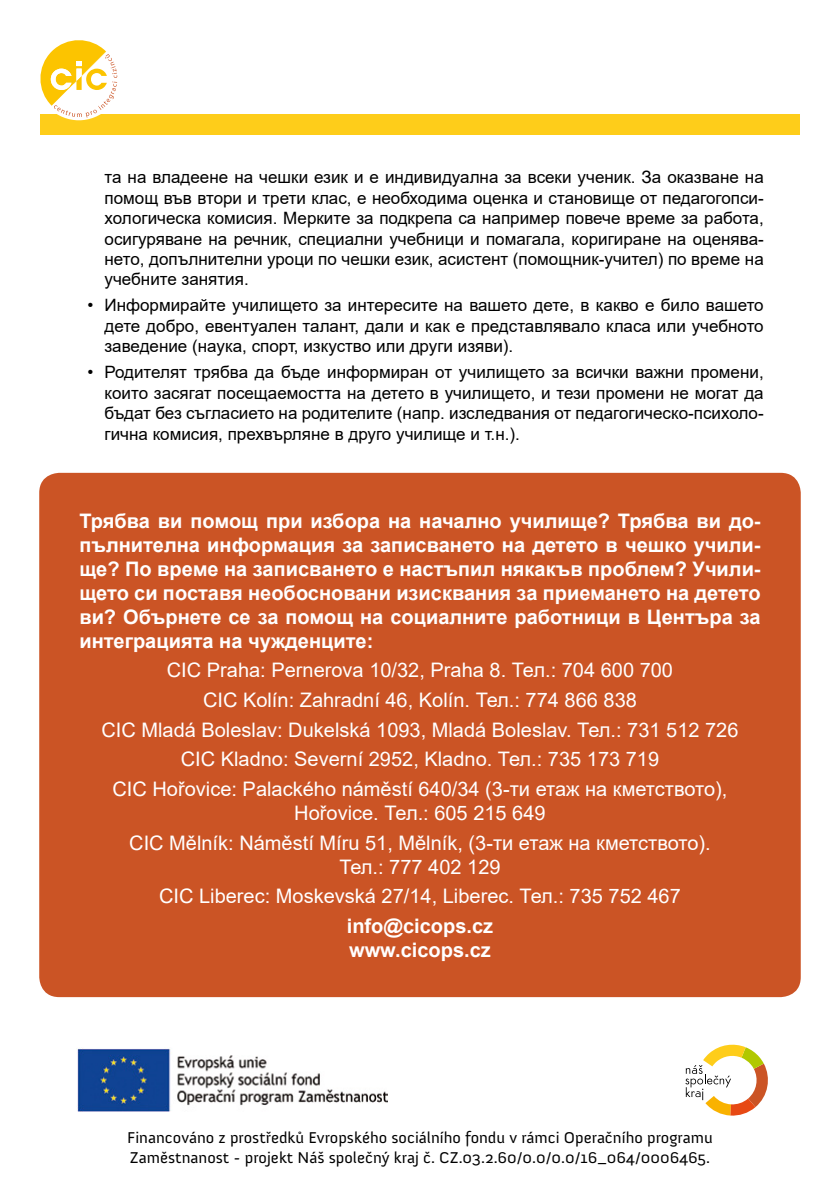
<style>
.page{position:relative;width:840px;height:1191px;background:#fff}
.page>*{position:absolute;margin:0;border:0;box-sizing:border-box;transform-origin:0 0}
.t1{font:20px/29.6px "Arial";color:#fff;text-align:center}
.t2{font:700 20px/24px "Arial";color:#fff;text-align:justify}
.t3{font:17px/20.4px "Arial";color:#000;text-align:justify}
.t4{font:16px/19.2px "Anivers";color:#000;scale:1.05 1}
</style>
<div class="page">
<div style="left:40px;top:114px;width:759px;height:20px;background:#fecd1a"></div>
<div style="left:39px;top:473px;width:761px;height:524px;background:#cb5425;border-radius:20px"></div>
<img style="left:77px;top:1048px;width:310px;height:64px">
<svg style="left:685px;top:1044px;width:83px;height:72px"></svg>
<svg style="left:40px;top:40px;width:78px;height:81px"></svg>
<p class="t3" style="left:104px;top:167px;width:660px">та на владеене на чешки език и е индивидуална за всеки ученик. За оказване на помощ във втори и трети клас, е необходима оценка и становище от педагогопси&shy;хологическа комисия. Мерките за подкрепа са например повече време за работа, осигуряване на речник, специални учебници и помагала, коригиране на оценява&shy;нето, допълнителни уроци по чешки език, асистент (помощник-учител) по време на учебните занятия.</p>
<p class="t3" style="left:104px;top:295px;width:660px;text-indent:-17px">• Информирайте училището за интересите на вашето дете, в какво е било вашето дете добро, евентуален талант, дали и как е представлявало класа или учебното заведение (наука, спорт, изкуство или други изяви).</p>
<p class="t3" style="left:104px;top:362px;width:660px;text-indent:-17px">• Родителят трябва да бъде информиран от училището за всички важни промени, които засягат посещаемостта на детето в училището, и тези промени не могат да бъдат без съгласието на родителите (напр. изследвания от педагогическо-психоло&shy;гична комисия, прехвърляне в друго училище и т.н.).</p>
<p class="t2" style="left:79px;top:509px;width:682px">Трябва ви помощ при избора на начално училище? Трябва ви до&shy;пълнителна информация за записването на детето в чешко учили&shy;ще? По време на записването е настъпил някакъв проблем? Учили&shy;щето си поставя необосновани изисквания за приемането на детето ви? Обърнете се за помощ на социалните работници в Центъра за интеграцията на чужденците:</p>
<p class="t1" style="left:101px;top:655px;width:638px">CIC Praha: Pernerova 10/32, Praha 8. Тел.: 704 600 700<br>CIC Kolín: Zahradní 46, Kolín. Тел.: 774 866 838<br>CIC Mladá Boleslav: Dukelská 1093, Mladá Boleslav. Тел.: 731 512 726<br>CIC Kladno: Severní 2952, Kladno. Тел.: 735 173 719<br>CIC Hořovice: Palackého náměstí 640/34 (3-ти етаж на кметството),</p>
<p class="t1" style="left:129px;top:798px;width:582px">Hořovice. Тел.: 605 215 649<br>CIC Mělník: Náměstí Míru 51, Mělník, (3-ти етаж на кметството).</p>
<p class="t1" style="left:159px;top:851px;width:523px">Тел.: 777 402 129<br>CIC Liberec: Moskevská 27/14, Liberec. Тел.: 735 752 467</p>
<p class="t2" style="left:346px;top:914px;width:148px">info@cicops.cz www.cicops.cz</p>
<p class="t4" style="left:127px;top:1128px;width:558px">Financováno z prostředků Evropského sociálního fondu v rámci Operačního programu<br>Zaměstnanost - projekt Náš společný kraj č. CZ.03.2.60/0.0/0.0/16_064/0006465.</p>
</div>
